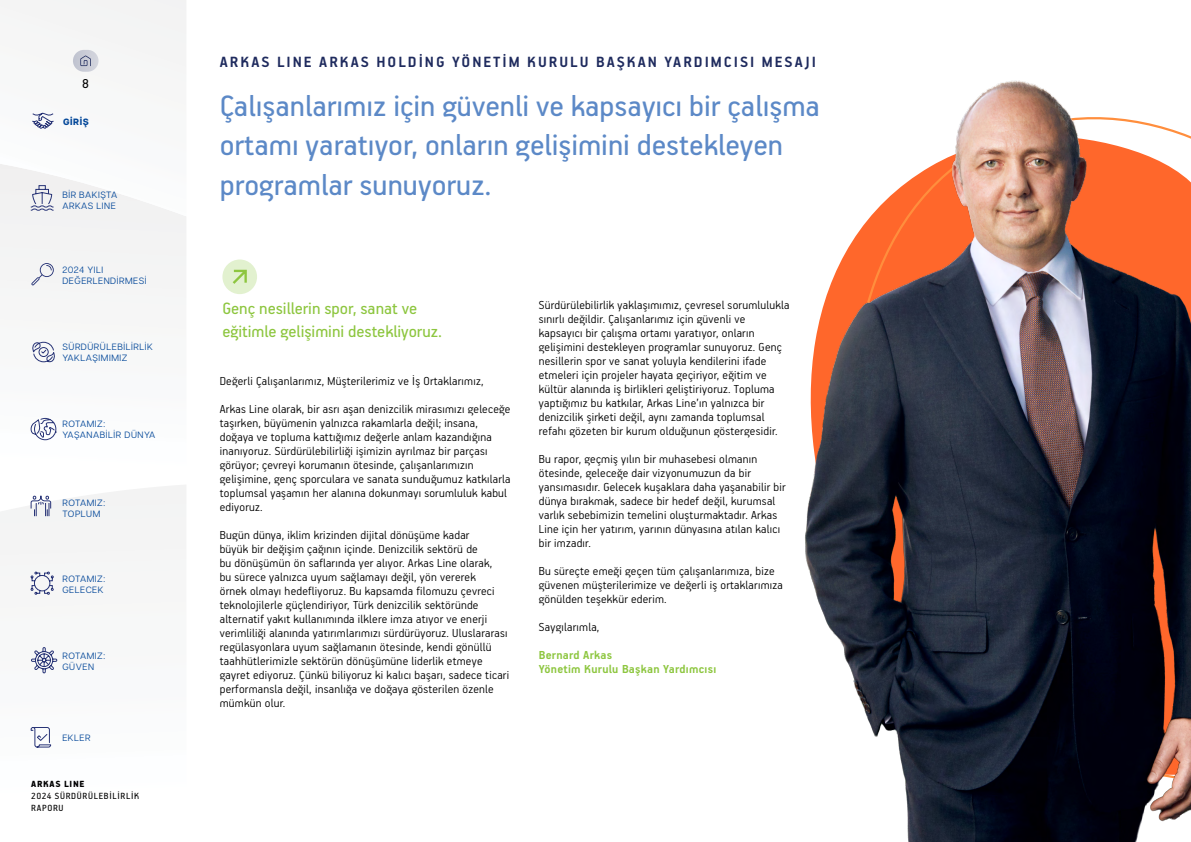
<style>
.page{position:relative;width:1191px;height:842px;background:#fff}
.page>*{position:absolute;margin:0;border:0;box-sizing:border-box;transform-origin:0 0}
.t1{font:33px/39.6px "PF Handbook Pro";color:#5c89c7}
.t2{font:18.4px/23px "PF Handbook Pro";color:#8dc63f}
.t3{font:700 16.6px "PF Handbook Pro";letter-spacing:.12em;color:#1f2b5e}
.t4{font:14.4px "PF Handbook Pro";color:#000}
.t5{font:300 13px/14px "PF Handbook Pro";letter-spacing:.02em;color:#000}
.t6{font:700 13px/14px "PF Handbook Pro";letter-spacing:.02em;color:#8dc63f}
.t7{font:10px/12px "PF Handbook Pro";letter-spacing:.07em;color:#000}
.t8{font:900 10px "PF Handbook Pro";letter-spacing:.07em;color:#000}
.t9{font:9.1px/11px "Articulat CF";letter-spacing:.06em;color:#034799}
.t10{font:800 9.1px "Articulat CF";letter-spacing:.06em;color:#034799}
</style>
<div class="page">
<img style="left:805px;top:80px;width:386px;height:762px">
<div style="left:222px;top:259px;width:35px;height:35px;background:#e2f1cf;border-radius:50%"></div>
<svg style="left:233px;top:270px;width:14px;height:14px"></svg>
<div style="left:0;top:216px;width:186px;height:225px;background:#f7f7f6"></div>
<svg style="left:0;top:0;width:186px;height:216px"></svg>
<svg style="left:0;top:485px;width:186px;height:261px"></svg>
<svg style="left:30px;top:418px;width:26px;height:22px"></svg>
<svg style="left:30px;top:495px;width:21px;height:22px"></svg>
<svg style="left:30px;top:571px;width:24px;height:24px"></svg>
<svg style="left:30px;top:185px;width:24px;height:26px"></svg>
<svg style="left:31px;top:647px;width:26px;height:26px"></svg>
<svg style="left:30px;top:727px;width:21px;height:21px"></svg>
<svg style="left:31px;top:342px;width:25px;height:20px"></svg>
<svg style="left:32px;top:113px;width:22px;height:16px"></svg>
<svg style="left:31px;top:263px;width:23px;height:22px"></svg>
<svg style="left:73px;top:50px;width:26px;height:22px"></svg>
<svg style="left:80px;top:55px;width:11px;height:11px"></svg>
<p class="t4" style="left:82px;top:75px;width:8px">8</p>
<p class="t10" style="left:63px;top:115px;width:27px">GİRİŞ</p>
<p class="t9" style="left:62px;top:188px;width:56px">BIR BAKIŞTA<br>ARKAS LINE</p>
<p class="t9" style="left:62px;top:263px;width:86px">2024 YILI<br>DEĞERLENDIRMESI</p>
<p class="t9" style="left:62px;top:341px;width:92px">SÜRDÜRÜLEBILIRLIK<br>YAKLAŞIMIMIZ</p>
<p class="t9" style="left:62px;top:418px;width:94px">ROTAMIZ:<br>YAŞANABILIR DÜNYA</p>
<p class="t9" style="left:62px;top:496px;width:44px">ROTAMIZ:<br>TOPLUM</p>
<p class="t9" style="left:62px;top:572px;width:44px">ROTAMIZ:<br>GELECEK</p>
<p class="t9" style="left:62px;top:649px;width:44px">ROTAMIZ:<br>GÜVEN</p>
<p class="t9" style="left:62px;top:732px;width:30px">EKLER</p>
<p class="t8" style="left:31px;top:778px;width:55px">ARKAS LINE</p>
<p class="t7" style="left:31px;top:789px;width:109px">2024 SÜRDÜRÜLEBILIRLIK<br>RAPORU</p>
<p class="t3" style="left:220px;top:51px;width:598px">ARKAS LINE ARKAS HOLDING YÖNETIM KURULU BAŞKAN YARDIMCISI MESAJI</p>
<h1 class="t1" style="left:220px;top:85px;width:602px">Çalışanlarımız için güvenli ve kapsayıcı bir çalışma ortamı yaratıyor, onların gelişimini destekleyen programlar sunuyoruz.</h1>
<h2 class="t2" style="left:222px;top:297px;width:221px">Genç nesillerin spor, sanat ve eğitimle gelişimini destekliyoruz.</h2>
<p class="t5" style="left:220px;top:366px;width:292px;line-height:28px">Değerli Çalışanlarımız, Müşterilerimiz ve İş Ortaklarımız,<br>Arkas Line olarak, bir asrı aşan denizcilik mirasımızı geleceğe</p>
<p class="t5" style="left:220px;top:415px;width:292px">taşırken, büyümenin yalnızca rakamlarla değil; insana, doğaya ve topluma kattığımız değerle anlam kazandığına inanıyoruz. Sürdürülebilirliği işimizin ayrılmaz bir parçası görüyor; çevreyi korumanın ötesinde, çalışanlarımızın gelişimine, genç sporculara ve sanata sunduğumuz katkılarla toplumsal yaşamın her alanına dokunmayı sorumluluk kabul ediyoruz.</p>
<p class="t5" style="left:220px;top:527px;width:291px">Bugün dünya, iklim krizinden dijital dönüşüme kadar<br>büyük bir değişim çağının içinde. Denizcilik sektörü de<br>bu dönüşümün ön saflarında yer alıyor. Arkas Line olarak,<br>bu sürece yalnızca uyum sağlamayı değil, yön vererek<br>örnek olmayı hedefliyoruz. Bu kapsamda filomuzu çevreci teknolojilerle güçlendiriyor, Türk denizcilik sektöründe alternatif yakıt kullanımında ilklere imza atıyor ve enerji verimliliği alanında yatırımlarımızı sürdürüyoruz. Uluslararası regülasyonlara uyum sağlamanın ötesinde, kendi gönüllü taahhütlerimizle sektörün dönüşümüne liderlik etmeye gayret ediyoruz. Çünkü biliyoruz ki kalıcı başarı, sadece ticari performansla değil, insanlığa ve doğaya gösterilen özenle mümkün olur.</p>
<p class="t5" style="left:539px;top:297px;width:252px">Sürdürülebilirlik yaklaşımımız, çevresel sorumlulukla sınırlı değildir. Çalışanlarımız için güvenli ve kapsayıcı bir çalışma ortamı yaratıyor, onların gelişimini destekleyen programlar sunuyoruz. Genç nesillerin spor ve sanat yoluyla kendilerini ifade etmeleri için projeler hayata geçiriyor, eğitim ve kültür alanında iş birlikleri geliştiriyoruz. Topluma yaptığımız bu katkılar, Arkas Line’ın yalnızca bir denizcilik şirketi değil, aynı zamanda toplumsal refahı gözeten bir kurum olduğunun göstergesidir.</p>
<p class="t5" style="left:539px;top:451px;width:248px">Bu rapor, geçmiş yılın bir muhasebesi olmanın ötesinde, geleceğe dair vizyonumuzun da bir yansımasıdır. Gelecek kuşaklara daha yaşanabilir bir dünya bırakmak, sadece bir hedef değil, kurumsal varlık sebebimizin temelini oluşturmaktadır. Arkas Line için her yatırım, yarının dünyasına atılan kalıcı bir imzadır.</p>
<p class="t5" style="left:539px;top:563px;width:246px">Bu süreçte emeği geçen tüm çalışanlarımıza, bize güvenen müşterilerimize ve değerli iş ortaklarımıza gönülden teşekkür ederim.</p>
<p class="t5" style="left:539px;top:619px;width:62px">Saygılarımla,</p>
<p class="t6" style="left:539px;top:647px;width:179px">Bernard Arkas<br>Yönetim Kurulu Başkan Yardımcısı</p>
</div>
